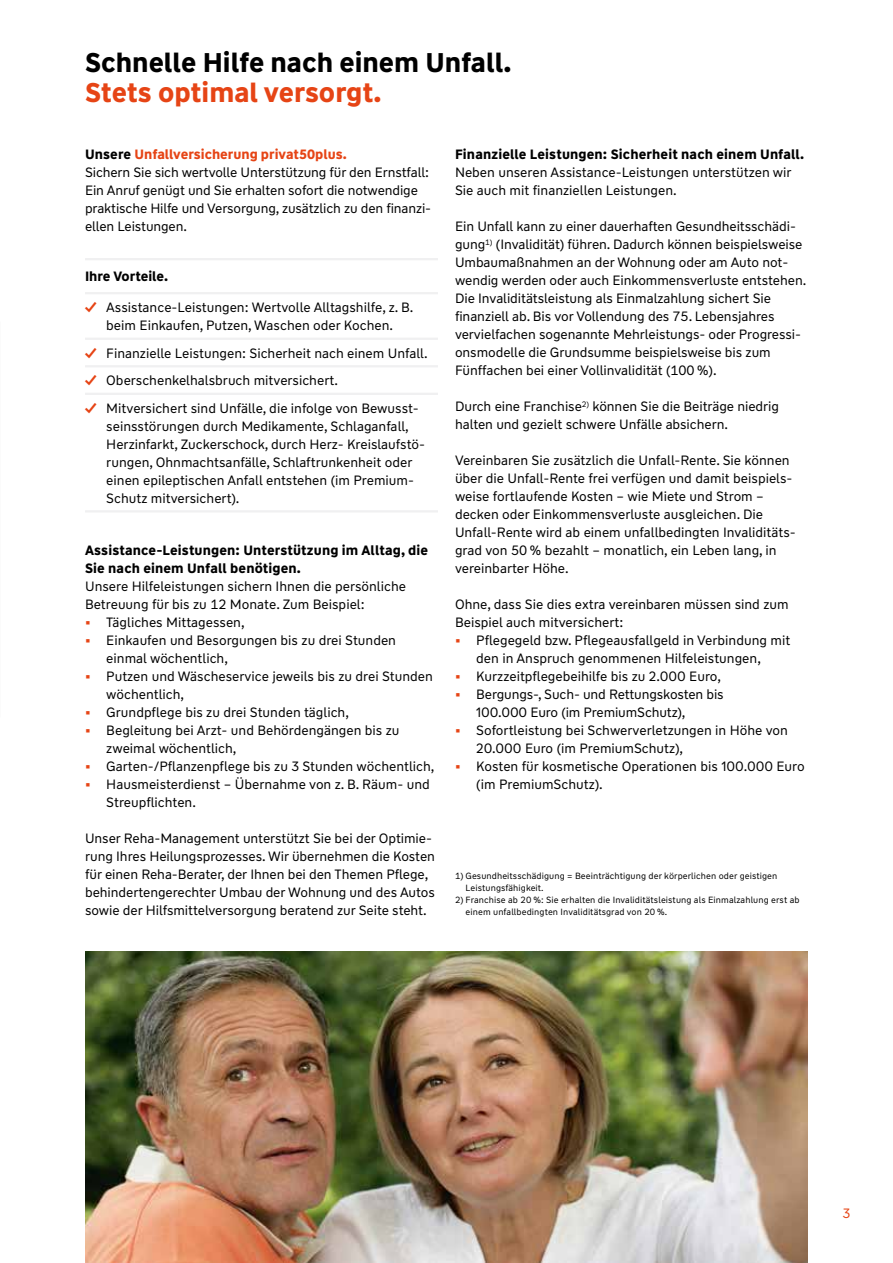
<style>
.page{position:relative;width:893px;height:1263px;background:#fff}
.page>*{position:absolute;margin:0;border:0;box-sizing:border-box;transform-origin:0 0}
.t1{font:700 27px "WW Type";color:#000}
.t2{font:700 27px "WW Type";color:#e64415}
.t3{font:13.5px/18px "WW Type";color:#000}
.t4{font:700 13.5px/18px "WW Type";letter-spacing:.01em;color:#000}
.t5{font:13.5px "WW Type";color:#e64415}
.t6{font:9px/12px "WW Type";letter-spacing:.01em;color:#000}
.s1{font-weight:700}
.s2{font-weight:700;color:#e64415}
</style>
<div class="page">
<hr style="left:85px;top:258px;width:353px;height:2px;background:#f0f0f1">
<hr style="left:85px;top:292px;width:353px;height:2px;background:#f0f0f1">
<hr style="left:85px;top:338px;width:353px;height:2px;background:#f0f0f1">
<hr style="left:85px;top:365px;width:353px;height:2px;background:#f0f0f1">
<hr style="left:85px;top:393px;width:353px;height:2px;background:#f0f0f1">
<hr style="left:85px;top:510px;width:353px;height:2px;background:#f0f0f1">
<img style="left:85px;top:951px;width:723px;height:312px">
<h1 class="t1" style="left:85px;top:45px;width:428px">Schnelle Hilfe nach einem Unfall.</h1>
<h1 class="t2" style="left:85px;top:75px;width:298px">Stets optimal versorgt.</h1>
<p class="t3" style="left:85px;top:145px;width:348px"><span class="s1">Unsere</span> <span class="s2">Unfallversicherung privat50plus.<br></span>Sichern Sie sich wertvolle Unterstützung für den Ernstfall:<br>Ein Anruf genügt und Sie erhalten sofort die notwendige praktische Hilfe und Versorgung, zusätzlich zu den finanzi&shy;ellen Leistungen.</p>
<p class="t4" style="left:455px;top:145px;width:351px">Finanzielle Leistungen: Sicherheit nach einem Unfall.</p>
<p class="t3" style="left:455px;top:163px;width:338px">Neben unseren Assistance-Leistungen unterstützen wir<br>Sie auch mit finanziellen Leistungen.</p>
<p class="t3" style="left:455px;top:217px;width:353px">Ein Unfall kann zu einer dauerhaften Gesundheitsschädi&shy;gung<sup>1)</sup> (Invalidität) führen. Dadurch können beispielsweise Umbaumaßnahmen an der Wohnung oder am Auto not&shy;wendig werden oder auch Einkommensverluste entstehen.<br>Die Invaliditätsleistung als Einmalzahlung sichert Sie finanziell ab. Bis vor Vollendung des 75. Lebensjahres vervielfachen sogenannte Mehrleistungs- oder Progressi&shy;onsmodelle die Grundsumme beispielsweise bis zum Fünffachen bei einer Vollinvalidität (100 %).</p>
<p class="t3" style="left:455px;top:397px;width:326px">Durch eine Franchise<sup>2)</sup> können Sie die Beiträge niedrig halten und gezielt schwere Unfälle absichern.</p>
<p class="t3" style="left:455px;top:451px;width:342px">Vereinbaren Sie zusätzlich die Unfall-Rente. Sie können über die Unfall-Rente frei verfügen und damit beispiels&shy;weise fortlaufende Kosten – wie Miete und Strom – decken oder Einkommensverluste ausgleichen. Die Unfall-Rente wird ab einem unfallbedingten Invaliditäts&shy;grad von 50 % bezahlt – monatlich, ein Leben lang, in vereinbarter Höhe.</p>
<p class="t3" style="left:455px;top:595px;width:335px">Ohne, dass Sie dies extra vereinbaren müssen sind zum<br>Beispiel auch mitversichert:</p>
<p class="t3" style="left:455px;top:631px;width:337px;text-align:center"><span class="s2">•</span> Pflegegeld bzw. Pflegeausfallgeld in Verbindung mit den in Anspruch genommenen Hilfeleistungen,</p>
<p class="t3" style="left:455px;top:667px;width:268px"><span class="s2">•</span> Kurzzeitpflegebeihilfe bis zu 2.000 Euro,</p>
<p class="t3" style="left:476px;top:685px;width:249px;text-indent:-21px"><span class="s2">•</span> Bergungs-, Such- und Rettungskosten bis<br>100.000 Euro (im PremiumSchutz),</p>
<p class="t3" style="left:476px;top:721px;width:313px;text-indent:-21px"><span class="s2">•</span> Sofortleistung bei Schwerverletzungen in Höhe von<br>20.000 Euro (im PremiumSchutz),</p>
<p class="t3" style="left:476px;top:757px;width:330px;text-indent:-21px"><span class="s2">•</span> Kosten für kosmetische Operationen bis 100.000 Euro (im PremiumSchutz).</p>
<p class="t4" style="left:85px;top:268px;width:85px">Ihre Vorteile.</p>
<p class="t3" style="left:85px;top:299px;width:330px;text-align:center"><span class="s2">✓</span> Assistance-Leistungen: Wertvolle Alltagshilfe, z. B. beim Einkaufen, Putzen, Waschen oder Kochen.</p>
<p class="t3" style="left:85px;top:344px;width:344px"><span class="s2">✓</span> Finanzielle Leistungen: Sicherheit nach einem Unfall.</p>
<p class="t3" style="left:85px;top:372px;width:254px"><span class="s2">✓</span> Oberschenkelhalsbruch mitversichert.</p>
<p class="t3" style="left:106px;top:399px;width:320px;text-indent:-21px"><span class="s2">✓</span> Mitversichert sind Unfälle, die infolge von Bewusst&shy;seinsstörungen durch Medikamente, Schlaganfall, Herzinfarkt, Zuckerschock, durch Herz- Kreislaufstö&shy;rungen, Ohnmachtsanfälle, Schlaftrunkenheit oder einen epileptischen Anfall entstehen (im Premium-Schutz mitversichert).</p>
<p class="t4" style="left:85px;top:541px;width:344px">Assistance-Leistungen: Unterstützung im Alltag, die<br>Sie nach einem Unfall benötigen.</p>
<p class="t3" style="left:85px;top:577px;width:322px">Unsere Hilfeleistungen sichern Ihnen die persönliche<br>Betreuung für bis zu 12 Monate. Zum Beispiel:</p>
<p class="t3" style="left:85px;top:613px;width:161px"><span class="s2">•</span> Tägliches Mittagessen,</p>
<p class="t3" style="left:106px;top:631px;width:291px;text-indent:-21px"><span class="s2">•</span> Einkaufen und Besorgungen bis zu drei Stunden einmal wöchentlich,</p>
<p class="t3" style="left:106px;top:667px;width:328px;text-indent:-21px"><span class="s2">•</span> Putzen und Wäscheservice jeweils bis zu drei Stunden wöchentlich,</p>
<p class="t3" style="left:85px;top:703px;width:265px"><span class="s2">•</span> Grundpflege bis zu drei Stunden täglich,</p>
<p class="t3" style="left:106px;top:721px;width:295px;text-indent:-21px"><span class="s2">•</span> Begleitung bei Arzt- und Behördengängen bis zu zweimal wöchentlich,</p>
<p class="t3" style="left:85px;top:757px;width:351px"><span class="s2">•</span> Garten-/Pflanzenpflege bis zu 3 Stunden wöchentlich,</p>
<p class="t3" style="left:106px;top:775px;width:325px;text-indent:-21px"><span class="s2">•</span> Hausmeisterdienst – Übernahme von z. B. Räum- und<br>Streupflichten.</p>
<p class="t3" style="left:85px;top:829px;width:351px">Unser Reha-Management unterstützt Sie bei der Optimie&shy;rung Ihres Heilungsprozesses. Wir übernehmen die Kosten für einen Reha-Berater, der Ihnen bei den Themen Pflege, behindertengerechter Umbau der Wohnung und des Autos sowie der Hilfsmittelversorgung beratend zur Seite steht.</p>
<p class="t6" style="left:466px;top:870px;width:313px;text-indent:-11px">1) Gesundheitsschädigung = Beeinträchtigung der körperlichen oder geistigen<br>Leistungsfähigkeit.</p>
<p class="t6" style="left:466px;top:894px;width:335px;text-indent:-11px">2) Franchise ab 20 %: Sie erhalten die Invaliditätsleistung als Einmalzahlung erst ab einem unfallbedingten Invaliditätsgrad von 20 %.</p>
<p class="t5" style="left:842px;top:1205px;width:10px">3</p>
</div>
